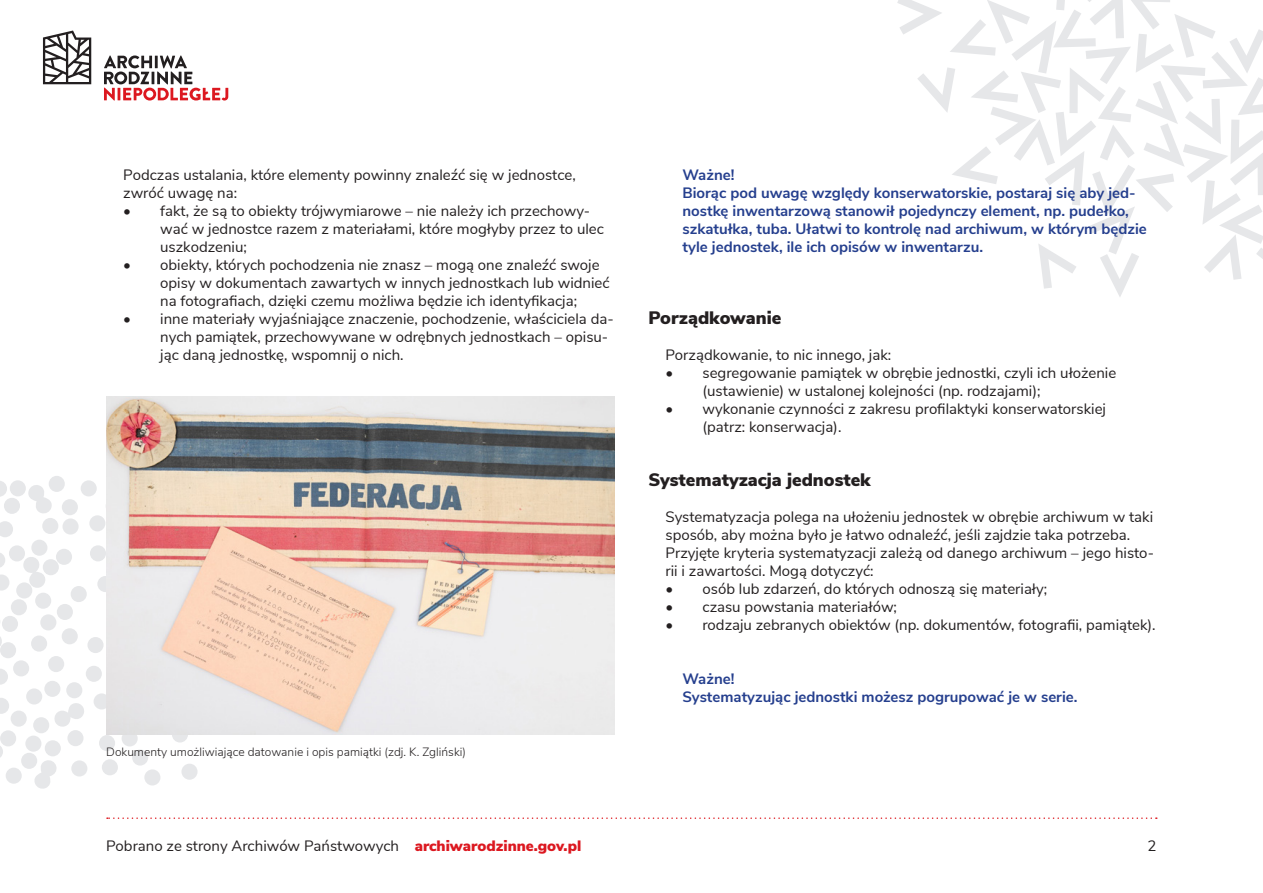
<style>
.page{position:relative;width:1263px;height:893px;background:#fff}
.page>*{position:absolute;margin:0;border:0;box-sizing:border-box;transform-origin:0 0}
.lead{font:900 18px "Nunito Sans";color:#231f20}
.tekst_wcięcie{font:15px/18px "Nunito Sans";color:#231f20}
.wyroznienie{font:700 15px/18px "Nunito Sans";color:#253f8e}
.podpis_foto{font:300 12px "Nunito Sans";color:#231f20}
.s1{font-weight:900;color:#dc1820}
</style>
<div class="page">
<svg style="left:897px;top:0;width:366px;height:297px"></svg>
<svg style="left:23px;top:557px;width:22px;height:31px"></svg>
<svg style="left:54px;top:703px;width:30px;height:24px"></svg>
<svg style="left:28px;top:485px;width:24px;height:28px"></svg>
<svg style="left:34px;top:760px;width:23px;height:29px"></svg>
<div style="left:86px;top:666px;width:16px;height:16px;background:#e6e7e9;border-radius:50%"></div>
<div style="left:11px;top:710px;width:16px;height:17px;background:#e6e7e9;border-radius:50%"></div>
<div style="left:49px;top:476px;width:16px;height:16px;background:#e6e7e9;border-radius:50%"></div>
<div style="left:122px;top:730px;width:16px;height:16px;background:#e6e7e9;border-radius:50%"></div>
<div style="left:97px;top:576px;width:16px;height:16px;background:#e6e7e9;border-radius:50%"></div>
<svg style="left:0;top:574px;width:9px;height:17px"></svg>
<div style="left:0;top:730px;width:16px;height:16px;background:#e6e7e9;border-radius:50%"></div>
<div style="left:48px;top:656px;width:16px;height:16px;background:#e6e7e9;border-radius:50%"></div>
<div style="left:25px;top:736px;width:16px;height:16px;background:#e6e7e9;border-radius:50%"></div>
<div style="left:42px;top:518px;width:16px;height:16px;background:#e6e7e9;border-radius:50%"></div>
<div style="left:172px;top:726px;width:16px;height:16px;background:#e6e7e9;border-radius:50%"></div>
<div style="left:71px;top:586px;width:16px;height:16px;background:#e6e7e9;border-radius:50%"></div>
<div style="left:45px;top:740px;width:16px;height:16px;background:#e6e7e9;border-radius:50%"></div>
<div style="left:132px;top:749px;width:16px;height:17px;background:#e6e7e9;border-radius:50%"></div>
<div style="left:4px;top:498px;width:16px;height:16px;background:#e6e7e9;border-radius:50%"></div>
<div style="left:6px;top:768px;width:16px;height:16px;background:#e6e7e9;border-radius:50%"></div>
<div style="left:11px;top:599px;width:16px;height:16px;background:#e6e7e9;border-radius:50%"></div>
<div style="left:10px;top:480px;width:16px;height:16px;background:#e6e7e9;border-radius:50%"></div>
<svg style="left:0;top:553px;width:5px;height:14px"></svg>
<div style="left:56px;top:549px;width:16px;height:16px;background:#e6e7e9;border-radius:50%"></div>
<div style="left:102px;top:759px;width:16px;height:16px;background:#e6e7e9;border-radius:50%"></div>
<div style="left:99px;top:735px;width:16px;height:16px;background:#e6e7e9;border-radius:50%"></div>
<svg style="left:0;top:746px;width:3px;height:11px"></svg>
<div style="left:66px;top:682px;width:16px;height:16px;background:#e6e7e9;border-radius:50%"></div>
<svg style="left:0;top:521px;width:13px;height:16px"></svg>
<div style="left:35px;top:593px;width:16px;height:16px;background:#e6e7e9;border-radius:50%"></div>
<div style="left:0;top:642px;width:16px;height:16px;background:#e6e7e9;border-radius:50%"></div>
<div style="left:144px;top:769px;width:17px;height:16px;background:#e6e7e9;border-radius:50%"></div>
<div style="left:16px;top:582px;width:16px;height:16px;background:#e6e7e9;border-radius:50%"></div>
<div style="left:33px;top:717px;width:16px;height:16px;background:#e6e7e9;border-radius:50%"></div>
<div style="left:62px;top:628px;width:16px;height:16px;background:#e6e7e9;border-radius:50%"></div>
<div style="left:21px;top:753px;width:16px;height:16px;background:#e6e7e9;border-radius:50%"></div>
<div style="left:89px;top:515px;width:16px;height:16px;background:#e6e7e9;border-radius:50%"></div>
<div style="left:90px;top:545px;width:16px;height:16px;background:#e6e7e9;border-radius:50%"></div>
<div style="left:62px;top:499px;width:16px;height:16px;background:#e6e7e9;border-radius:50%"></div>
<div style="left:26px;top:688px;width:16px;height:16px;background:#e6e7e9;border-radius:50%"></div>
<div style="left:81px;top:480px;width:16px;height:16px;background:#e6e7e9;border-radius:50%"></div>
<div style="left:2px;top:616px;width:16px;height:16px;background:#e6e7e9;border-radius:50%"></div>
<div style="left:9px;top:545px;width:16px;height:16px;background:#e6e7e9;border-radius:50%"></div>
<div style="left:44px;top:681px;width:16px;height:16px;background:#e6e7e9;border-radius:50%"></div>
<svg style="left:0;top:669px;width:8px;height:16px"></svg>
<div style="left:181px;top:764px;width:17px;height:16px;background:#e6e7e9;border-radius:50%"></div>
<svg style="left:0;top:637px;width:2px;height:11px"></svg>
<div style="left:40px;top:614px;width:16px;height:16px;background:#e6e7e9;border-radius:50%"></div>
<div style="left:31px;top:635px;width:16px;height:17px;background:#e6e7e9;border-radius:50%"></div>
<svg style="left:0;top:698px;width:9px;height:16px"></svg>
<div style="left:43px;top:559px;width:16px;height:16px;background:#e6e7e9;border-radius:50%"></div>
<div style="left:13px;top:660px;width:16px;height:16px;background:#e6e7e9;border-radius:50%"></div>
<div style="left:67px;top:730px;width:17px;height:16px;background:#e6e7e9;border-radius:50%"></div>
<div style="left:62px;top:518px;width:17px;height:17px;background:#e6e7e9;border-radius:50%"></div>
<div style="left:71px;top:760px;width:16px;height:16px;background:#e6e7e9;border-radius:50%"></div>
<div style="left:57px;top:604px;width:16px;height:16px;background:#e6e7e9;border-radius:50%"></div>
<div style="left:94px;top:693px;width:16px;height:16px;background:#e6e7e9;border-radius:50%"></div>
<div style="left:31px;top:540px;width:16px;height:16px;background:#e6e7e9;border-radius:50%"></div>
<svg style="left:0;top:481px;width:7px;height:16px"></svg>
<div style="left:87px;top:637px;width:17px;height:16px;background:#e6e7e9;border-radius:50%"></div>
<svg style="left:104px;top:55px;width:124px;height:46px"></svg>
<svg style="left:43px;top:31px;width:48px;height:53px"></svg>
<svg style="left:107px;top:817px;width:1050px;height:2px"></svg>
<img style="left:106px;top:396px;width:508px;height:338px">
<p class="tekst_wcięcie" style="left:123px;top:165px;width:454px">Podczas ustalania, które elementy powinny znaleźć się w jednostce, zwróć uwagę na:</p>
<p class="tekst_wcięcie" style="left:160px;top:201px;width:445px;text-indent:-37px">• fakt, że są to obiekty trójwymiarowe – nie należy ich przechowy&shy;wać w jednostce razem z materiałami, które mogłyby przez to ulec uszkodzeniu;</p>
<p class="tekst_wcięcie" style="left:160px;top:255px;width:451px;text-indent:-37px">• obiekty, których pochodzenia nie znasz – mogą one znaleźć swoje opisy w dokumentach zawartych w innych jednostkach lub widnieć na fotografiach, dzięki czemu możliwa będzie ich identyfikacja;</p>
<p class="tekst_wcięcie" style="left:160px;top:309px;width:455px;text-indent:-37px">• inne materiały wyjaśniające znaczenie, pochodzenie, właściciela da&shy;nych pamiątek, przechowywane w odrębnych jednostkach – opisu&shy;jąc daną jednostkę, wspomnij o nich.</p>
<p class="podpis_foto" style="left:106px;top:743px;width:361px">Dokumenty umożliwiające datowanie i opis pamiątki (zdj. K. Zgliński)</p>
<p class="wyroznienie" style="left:682px;top:165px;width:53px">Ważne!</p>
<p class="wyroznienie" style="left:682px;top:183px;width:466px">Biorąc pod uwagę względy konserwatorskie, postaraj się aby jed&shy;nostkę inwentarzową stanowił pojedynczy element, np. pudełko, szkatułka, tuba. Ułatwi to kontrolę nad archiwum, w którym będzie tyle jednostek, ile ich opisów w inwentarzu.</p>
<p class="lead" style="left:648px;top:304px;width:134px">Porządkowanie</p>
<p class="tekst_wcięcie" style="left:665px;top:345px;width:227px">Porządkowanie, to nic innego, jak:</p>
<p class="tekst_wcięcie" style="left:702px;top:363px;width:415px;text-indent:-37px">• segregowanie pamiątek w obrębie jednostki, czyli ich ułożenie (ustawienie) w ustalonej kolejności (np. rodzajami);</p>
<p class="tekst_wcięcie" style="left:702px;top:399px;width:405px;text-indent:-37px">• wykonanie czynności z zakresu profilaktyki konserwatorskiej (patrz: konserwacja).</p>
<p class="lead" style="left:648px;top:466px;width:224px">Systematyzacja jednostek</p>
<p class="tekst_wcięcie" style="left:665px;top:507px;width:490px">Systematyzacja polega na ułożeniu jednostek w obrębie archiwum w taki sposób, aby można było je łatwo odnaleźć, jeśli zajdzie taka potrzeba.<br>Przyjęte kryteria systematyzacji zależą od danego archiwum – jego histo&shy;rii i zawartości. Mogą dotyczyć:</p>
<p class="tekst_wcięcie" style="left:665px;top:579px;width:383px">• osób lub zdarzeń, do których odnoszą się materiały;</p>
<p class="tekst_wcięcie" style="left:665px;top:597px;width:233px">• czasu powstania materiałów;</p>
<p class="tekst_wcięcie" style="left:665px;top:615px;width:492px">• rodzaju zebranych obiektów (np. dokumentów, fotografii, pamiątek).</p>
<p class="wyroznienie" style="left:682px;top:669px;width:53px">Ważne!</p>
<p class="wyroznienie" style="left:682px;top:687px;width:396px">Systematyzując jednostki możesz pogrupować je w serie.</p>
<p class="tekst_wcięcie" style="left:106px;top:836px;width:477px">Pobrano ze strony Archiwów Państwowych <span class="s1">archiwarodzinne.gov.pl</span></p>
<p class="tekst_wcięcie" style="left:1147px;top:836px;width:10px">2</p>
</div>
